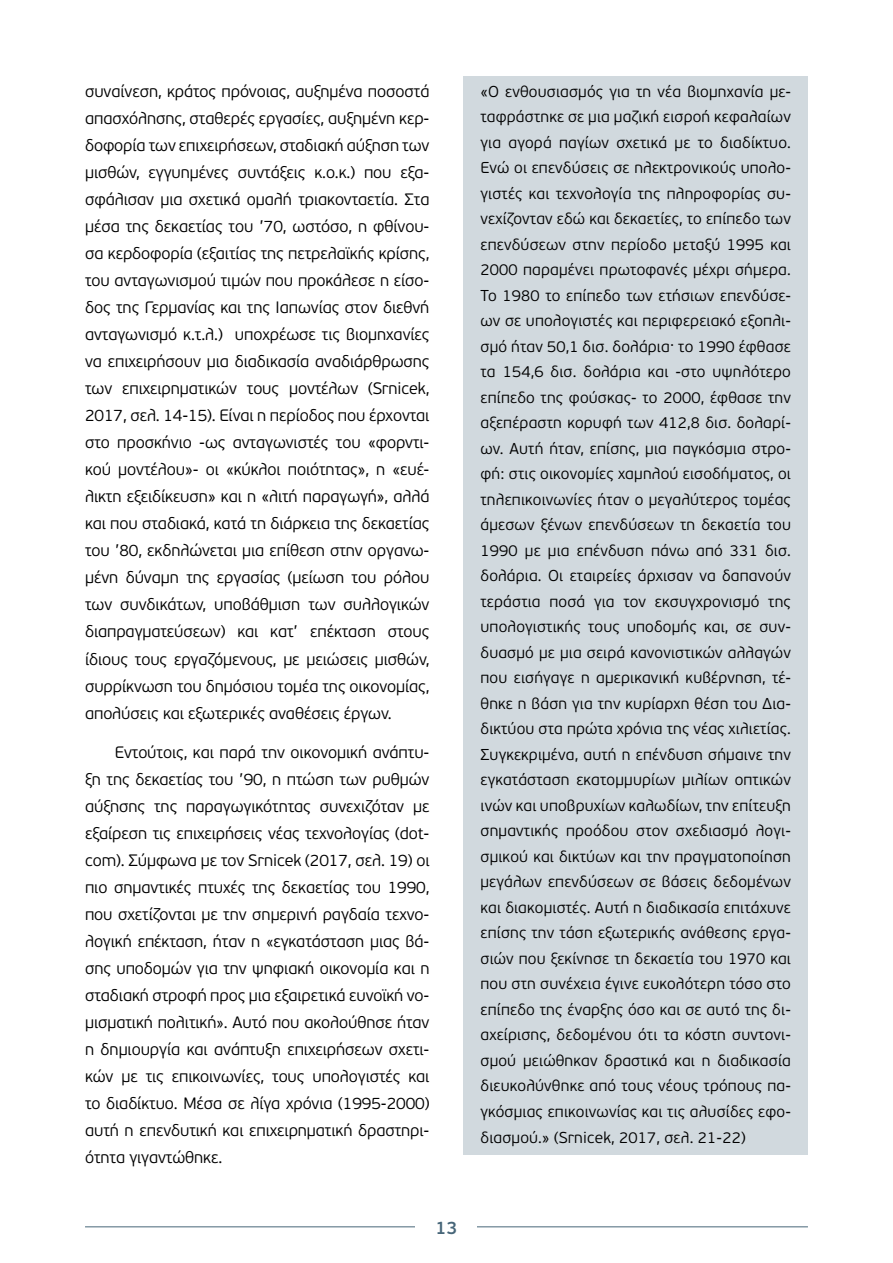
<style>
.page{position:relative;width:893px;height:1263px;background:#fff}
.page>*{position:absolute;margin:0;border:0;box-sizing:border-box;transform-origin:0 0}
.t1{font:600 18px "PF Beau Sans Pro";color:#476679}
.Κείμενο{font:300 16.5px/27px "PF Beau Sans Pro";letter-spacing:-.005em;color:#000;text-align:justify}
.Παραθέματα{font:300 15.75px/25.5px "PF Beau Sans Pro";letter-spacing:.01em;color:#000;text-align:justify}
.s1{font-size:15.75px}
</style>
<div class="page">
<hr style="left:85px;top:1226px;width:723px;height:1px;background:#476679">
<div style="left:416px;top:1203px;width:61px;height:49px;background:#fff"></div>
<div style="left:463px;top:77px;width:345px;height:1077px;background:#d1d9de"></div>
<p class="Κείμενο" style="left:85px;top:79px;width:346px">συναίνεση, κράτος πρόνοιας, αυξημένα ποσοστά απασχόλησης, σταθερές εργασίες, αυξημένη κερ&shy;δοφορία των επιχειρήσεων, σταδιακή αύξηση των μισθών, εγγυημένες συντάξεις κ.ο.κ.) που εξα&shy;σφάλισαν μια σχετικά ομαλή τριακονταετία. Στα μέσα της δεκαετίας του ’70, ωστόσο, η φθίνου&shy;σα κερδοφορία (εξαιτίας της πετρελαϊκής κρίσης, του ανταγωνισμού τιμών που προκάλεσε η είσο&shy;δος της Γερμανίας και της Ιαπωνίας στον διεθνή ανταγωνισμό κ.τ.λ.) υποχρέωσε τις βιομηχανίες να επιχειρήσουν μια διαδικασία αναδιάρθρωσης των επιχειρηματικών τους μοντέλων (Srnicek, 2017, σελ. 14-15). Είναι η περίοδος που έρχονται στο προσκήνιο -ως ανταγωνιστές του «φορντι&shy;κού μοντέλου»- οι «κύκλοι ποιότητας», η «ευέ&shy;λικτη εξειδίκευση» και η «λιτή παραγωγή», αλλά και που σταδιακά, κατά τη διάρκεια της δεκαετίας του ’80, εκδηλώνεται μια επίθεση στην οργανω&shy;μένη δύναμη της εργασίας (μείωση του ρόλου των συνδικάτων, υποβάθμιση των συλλογικών διαπραγματεύσεων) και κατ’ επέκταση στους ίδιους τους εργαζόμενους, με μειώσεις μισθών, συρρίκνωση του δημόσιου τομέα της οικονομίας, απολύσεις και εξωτερικές αναθέσεις έργων.</p>
<p class="Κείμενο" style="left:85px;top:739px;width:346px;text-indent:30px">Εντούτοις, και παρά την οικονομική ανάπτυ&shy;ξη της δεκαετίας του ’90, η πτώση των ρυθμών αύξησης της παραγωγικότητας συνεχιζόταν με εξαίρεση τις επιχειρήσεις νέας τεχνολογίας (dot&shy;com). Σύμφωνα με τον Srnicek (2017, σελ. 19) οι πιο σημαντικές πτυχές της δεκαετίας του 1990, που σχετίζονται με την σημερινή ραγδαία τεχνο&shy;λογική επέκταση, ήταν η <span class="s1">«</span>εγκατάσταση μιας βά&shy;σης υποδομών για την ψηφιακή οικονομία και η σταδιακή στροφή προς μια εξαιρετικά ευνοϊκή νο&shy;μισματική πολιτική<span class="s1">»</span>. Αυτό που ακολούθησε ήταν η δημιουργία και ανάπτυξη επιχειρήσεων σχετι&shy;κών με τις επικοινωνίες, τους υπολογιστές και το διαδίκτυο. Μέσα σε λίγα χρόνια (1995-2000) αυτή η επενδυτική και επιχειρηματική δραστηρι&shy;ότητα γιγαντώθηκε.</p>
<p class="t1" style="left:435px;top:1217px;width:24px">13</p>
<p class="Παραθέματα" style="left:480px;top:79px;width:312px">«Ο ενθουσιασμός για τη νέα βιομηχανία με&shy;ταφράστηκε σε μια μαζική εισροή κεφαλαίων για αγορά παγίων σχετικά με το διαδίκτυο.<br>Ενώ οι επενδύσεις σε ηλεκτρονικούς υπολο&shy;γιστές και τεχνολογία της πληροφορίας συ&shy;νεχίζονταν εδώ και δεκαετίες, το επίπεδο των επενδύσεων στην περίοδο μεταξύ 1995 και 2000 παραμένει πρωτοφανές μέχρι σήμερα.<br>Το 1980 το επίπεδο των ετήσιων επενδύσε&shy;ων σε υπολογιστές και περιφερειακό εξοπλι&shy;σμό ήταν 50,1 δισ. δολάρια· το 1990 έφθασε τα 154,6 δισ. δολάρια και -στο υψηλότερο επίπεδο της φούσκας- το 2000, έφθασε την αξεπέραστη κορυφή των 412,8 δισ. δολαρί&shy;ων. Αυτή ήταν, επίσης, μια παγκόσμια στρο&shy;φή: στις οικονομίες χαμηλού εισοδήματος, οι τηλεπικοινωνίες ήταν ο μεγαλύτερος τομέας άμεσων ξένων επενδύσεων τη δεκαετία του 1990 με μια επένδυση πάνω από 331 δισ. δολάρια. Οι εταιρείες άρχισαν να δαπανούν τεράστια ποσά για τον εκσυγχρονισμό της υπολογιστικής τους υποδομής και, σε συν&shy;δυασμό με μια σειρά κανονιστικών αλλαγών που εισήγαγε η αμερικανική κυβέρνηση, τέ&shy;θηκε η βάση για την κυρίαρχη θέση του Δια&shy;δικτύου στα πρώτα χρόνια της νέας χιλιετίας.<br>Συγκεκριμένα, αυτή η επένδυση σήμαινε την εγκατάσταση εκατομμυρίων μιλίων οπτικών ινών και υποβρυχίων καλωδίων, την επίτευξη σημαντικής προόδου στον σχεδιασμό λογι&shy;σμικού και δικτύων και την πραγματοποίηση μεγάλων επενδύσεων σε βάσεις δεδομένων και διακομιστές. Αυτή η διαδικασία επιτάχυνε επίσης την τάση εξωτερικής ανάθεσης εργα&shy;σιών που ξεκίνησε τη δεκαετία του 1970 και που στη συνέχεια έγινε ευκολότερη τόσο στο επίπεδο της έναρξης όσο και σε αυτό της δι&shy;αχείρισης, δεδομένου ότι τα κόστη συντονι&shy;σμού μειώθηκαν δραστικά και η διαδικασία διευκολύνθηκε από τους νέους τρόπους πα&shy;γκόσμιας επικοινωνίας και τις αλυσίδες εφο&shy;διασμού.» (Srnicek, 2017, σελ. 21-22)</p>
</div>
